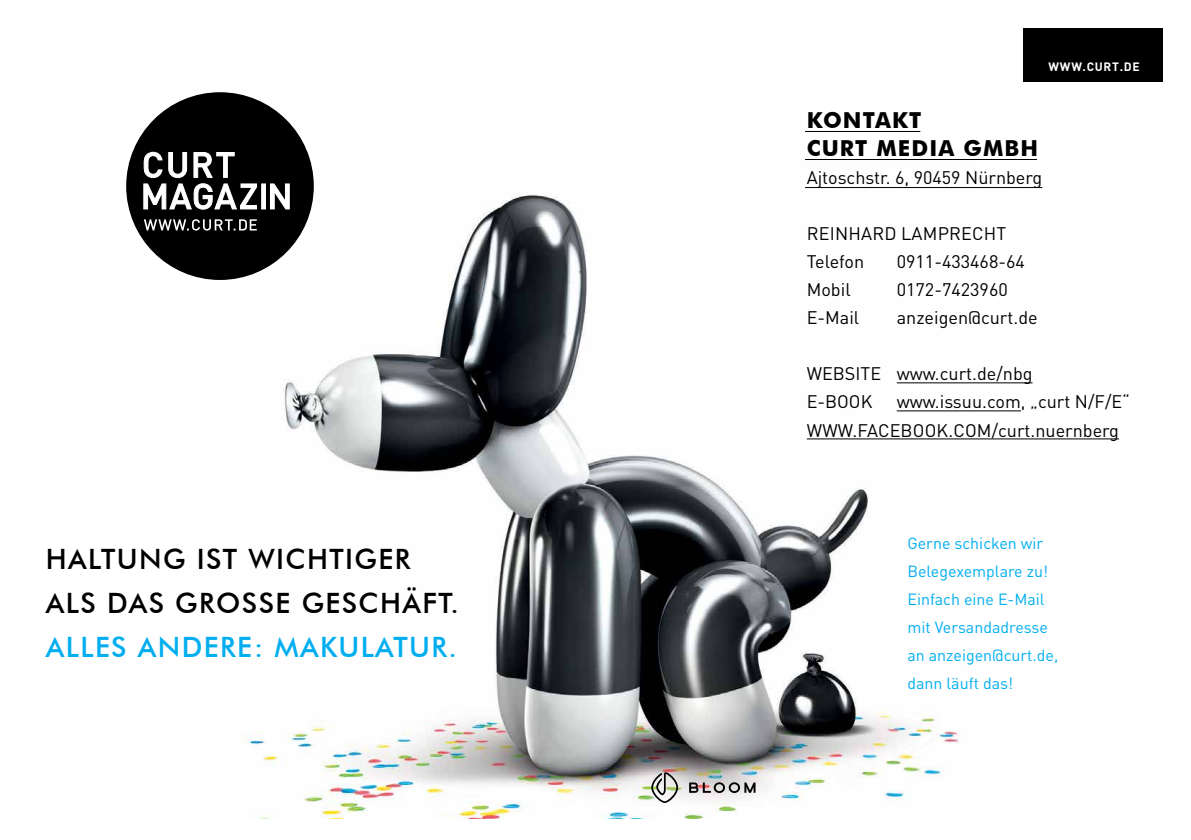
<style>
.page{position:relative;width:1191px;height:840px;background:#fff}
.page>*{position:absolute;margin:0;border:0;box-sizing:border-box;transform-origin:0 0}
.t1{font:500 28px/44px "Futura BT";letter-spacing:.05em;color:#000}
.t2{font:500 28px "Futura BT";color:#00aeef}
.t3{font:700 22px/28px "Futura BT";letter-spacing:.05em;color:#000}
.t4{font:18px/28px "DINOT";color:#000}
.t5{font:16px/28px "DINOT";color:#00aeef}
.t6{font:700 12px "DINOT";letter-spacing:.06em;color:#fff}
</style>
<div class="page">
<div style="left:1023px;top:28px;width:139px;height:54px;background:#000"></div>
<img style="left:194px;top:160px;width:780px;height:658px">
<div style="left:126px;top:92px;width:188px;height:188px;background:#000;border-radius:50%"></div>
<svg style="left:143px;top:151px;width:147px;height:59px"></svg>
<svg style="left:144px;top:219px;width:113px;height:11px"></svg>
<hr style="left:805px;top:131px;width:115px;height:1px;background:#000">
<hr style="left:805px;top:159px;width:232px;height:1px;background:#000">
<hr style="left:805px;top:187px;width:237px;height:1px;background:#000">
<hr style="left:896px;top:382px;width:136px;height:1px;background:#000">
<hr style="left:896px;top:410px;width:125px;height:1px;background:#000">
<hr style="left:807px;top:438px;width:312px;height:1px;background:#000">
<svg style="left:651px;top:771px;width:27px;height:31px"></svg>
<svg style="left:689px;top:781px;width:66px;height:11px"></svg>
<h1 class="t1" style="left:46px;top:536px;width:414px">HALTUNG IST WICHTIGER<br>ALS DAS GROSSE GESCHÄFT.</h1>
<h1 class="t2" style="left:46px;top:629px;width:17px">ALLES</h1>
<h1 class="t2" style="left:138px;top:629px;width:20px">ANDERE</h1>
<h1 class="t2" style="left:254px;top:629px;width:104px">: MAKULATUR</h1>
<h1 class="t2" style="left:448px;top:629px;width:10px">.</h1>
<p class="t6" style="left:1048px;top:59px;width:13px">WWW</p>
<p class="t6" style="left:1082px;top:59px;width:59px">.CURT.DE</p>
<p class="t3" style="left:806px;top:106px;width:116px">KONTAKT<br>CURT</p>
<p class="t3" style="left:876px;top:134px;width:160px">MEDIA GMBH</p>
<p class="t4" style="left:806px;top:163px;width:237px">Ajtoschstr. 6, 90459 N ürnberg</p>
<p class="t4" style="left:806px;top:219px;width:201px">Reinhard Lamprecht<br>Telefon</p>
<p class="t4" style="left:896px;top:247px;width:130px">0911-433468-64</p>
<p class="t4" style="left:806px;top:275px;width:45px">Mobil</p>
<p class="t4" style="left:896px;top:275px;width:113px">0172-7423960</p>
<p class="t4" style="left:806px;top:303px;width:54px">E-Mail</p>
<p class="t4" style="left:896px;top:303px;width:142px">anzeigen@curt.de</p>
<p class="t4" style="left:806px;top:359px;width:56px">WEBSITE</p>
<p class="t4" style="left:896px;top:359px;width:137px">www.curt.de/nbg</p>
<p class="t4" style="left:806px;top:387px;width:29px">E-BOOK</p>
<p class="t4" style="left:896px;top:387px;width:235px">www.issuu.com, „curt N/F/E“</p>
<p class="t4" style="left:807px;top:415px;width:17px">www</p>
<p class="t4" style="left:852px;top:415px;width:268px">.facebook.com/curt.nuernberg</p>
<p class="t5" style="left:907px;top:528px;width:152px">Gerne schicken wir<br>Belegexemplare zu!<br>Einfach eine E-Mail mit Versandadresse an anzeigen@curt.de, dann läuft das!</p>
</div>
